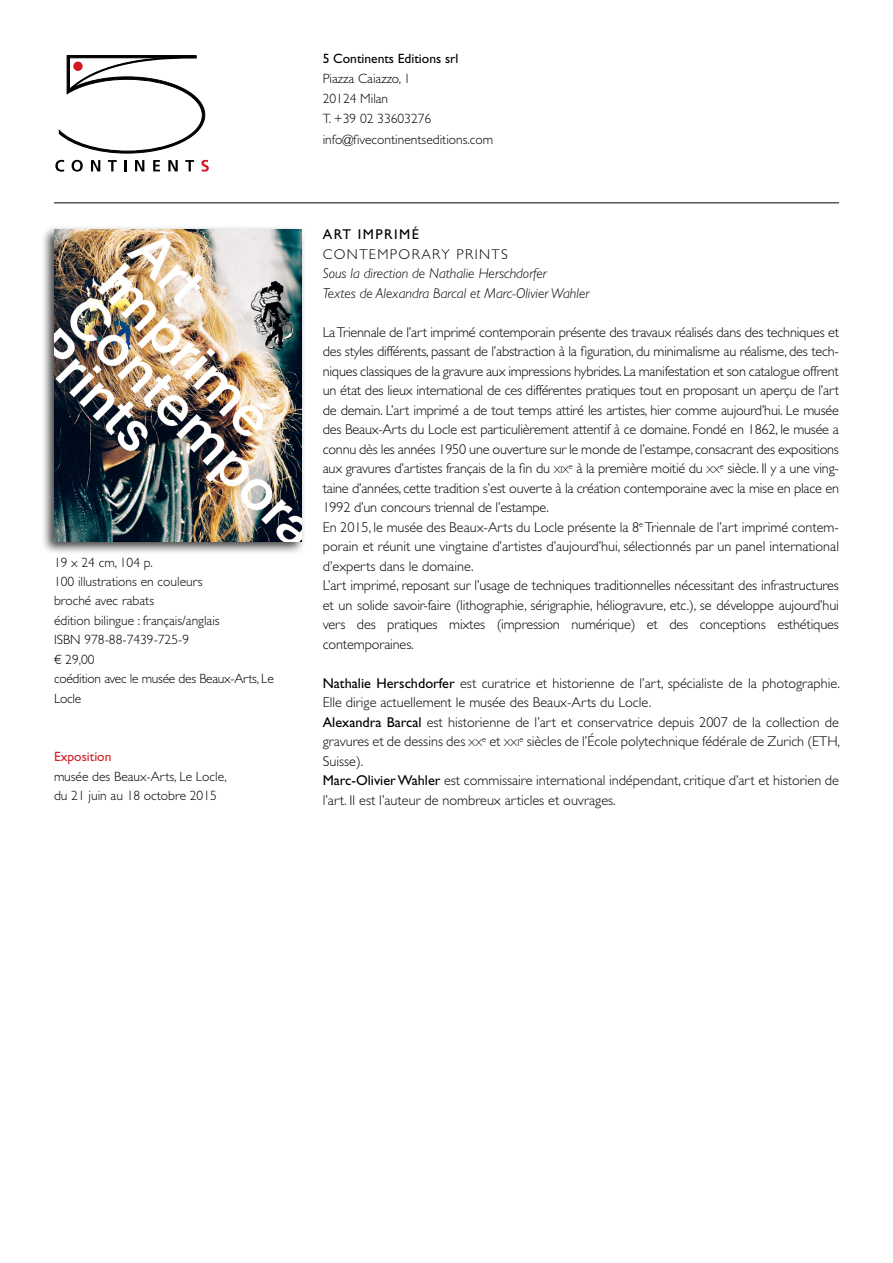
<style>
.page{position:relative;width:893px;height:1263px;background:#fff}
.page>*{position:absolute;margin:0;border:0;box-sizing:border-box;transform-origin:0 0}
.t1{font:300 14.25px/19.5px "Gill Sans Std";letter-spacing:-.01em;color:#000}
.t2{font:italic 300 14.25px/19.5px "Gill Sans Std";color:#000}
.t3{font:300 14.25px "Gill Sans Std";letter-spacing:.1em;color:#000}
.t4{font:14.25px "Gill Sans Std";letter-spacing:.1em;color:#000}
.t5{font:300 13.5px/19.5px "Gill Sans Std";color:#000}
.t6{font:13.5px "Gill Sans Std";color:#000}
.t7{font:13.5px "Gill Sans Std";color:#d2232a}
.t8{font:300 10.05px "Gill Sans Std";color:#000}
.s1{font-size:10.05px}
.s2{font-weight:400}
.s3{font-size:14.25px}
</style>
<div class="page">
<hr style="left:54px;top:203px;width:785px;height:1px;background:#000">
<svg style="left:59px;top:55px;width:146px;height:99px"></svg>
<svg style="left:55px;top:160px;width:9px;height:12px"></svg>
<svg style="left:72px;top:160px;width:11px;height:12px"></svg>
<svg style="left:91px;top:160px;width:9px;height:11px"></svg>
<svg style="left:108px;top:160px;width:9px;height:11px"></svg>
<svg style="left:124px;top:160px;width:3px;height:11px"></svg>
<svg style="left:135px;top:160px;width:9px;height:11px"></svg>
<svg style="left:153px;top:160px;width:7px;height:11px"></svg>
<svg style="left:168px;top:160px;width:10px;height:11px"></svg>
<svg style="left:185px;top:160px;width:9px;height:11px"></svg>
<svg style="left:201px;top:160px;width:8px;height:12px"></svg>
<div style="left:73px;top:62px;width:10px;height:9px;background:#d31820;border-radius:50%"></div>
<div style="left:40px;top:225px;width:266px;height:330px;background:#000;opacity:.75"></div>
<img style="left:54px;top:230px;width:247px;height:311px">
<p class="t5" style="left:54px;top:552px;width:221px">19 x 24 cm, 104 p.<br>100 illustrations en couleurs<br>broché avec rabats<br>édition bilingue : français/anglais<br>ISBN 978-88-7439-725-9<br>€ 29,00<br>coédition avec le musée des Beaux-Arts, Le<br>Locle</p>
<p class="t7" style="left:54px;top:749px;width:59px">Exposition</p>
<p class="t5" style="left:54px;top:767px;width:174px">musée des Beaux-Arts, Le Locle, du 21 juin au 18 octobre 2015</p>
<p class="t6" style="left:323px;top:51px;width:137px">5 Continents Editions srl</p>
<p class="t5" style="left:323px;top:69px;width:172px;line-height:20.1px">Piazza Caiazzo, 1<br>20124 Milan<br>T. +39 02 33603276 info@fivecontinentseditions.com</p>
<p class="t4" style="left:323px;top:226px;width:98px">Art imprimé</p>
<p class="t3" style="left:323px;top:246px;width:187px">Contemporary prints</p>
<p class="t2" style="left:323px;top:264px;width:268px">Sous la direction de Nathalie Herschdorfer<br>Textes de Alexandra Barcal et Marc-Olivier Wahler</p>
<p class="t1" style="left:323px;top:322px;width:518px">La Triennale de l’art imprimé contemporain présente des travaux réalisés dans des techniques et des styles différents, passant de l’abstraction à la figuration, du minimalisme au réalisme, des tech&shy;niques classiques de la gravure aux impressions hybrides. La manifestation et son catalogue offrent un état des lieux international de ces différentes pratiques tout en proposant un aperçu de l’art de demain. L’art imprimé a de tout temps attiré les artistes, hier comme aujourd’hui. Le musée des Beaux-Arts du Locle est particulièrement attentif à ce domaine. Fondé en 1862, le musée a connu dès les années 1950 une ouverture sur le monde de l’estampe, consacrant des expositions aux gravures d’artistes français de la fin du <span class="s1">XIX</span><sup>e</sup> à la première moitié du <span class="s1">XX</span><sup>e</sup> siècle. I l y a une ving&shy;taine d’années, cette tradition s’est ouverte à la création contemporaine avec la mise en place en 1992 d’un concours triennal de l’estampe.<br>En 2015, le musée des Beaux-Arts du Locle présente la 8<sup>e</sup> Triennale de l’art imprimé contem&shy;porain et réunit une vingtaine d’artistes d’aujourd’hui, sélectionnés par un panel international d’experts dans le domaine.<br>L’art imprimé, reposant sur l’usage de techniques traditionnelles nécessitant des infrastructures et un solide savoir-faire (lithographie, sérigraphie, héliogravure, etc.), se développe aujourd’hui vers des pratiques mixtes (impression numérique) et des conceptions esthétiques contemporaines.</p>
<p class="t1" style="left:323px;top:673px;width:519px"><span class="s2">Nathalie Herschdorfer</span> est curatrice et historienne de l’art, spécialiste de la photographie.<br>Elle dirige actuellement le musée des Beaux-Arts du Locle.<br><span class="s2">Alexandra Barcal</span> est historienne de l’art et conservatrice depuis 2007 de la collection de gravures et de dessins des <span class="s1">XX</span></p>
<p class="t8" style="left:482px;top:737px;width:39px"><sup>e</sup> <span class="s3">et</span> XXI</p>
<p class="t1" style="left:520px;top:732px;width:322px"><sup>e</sup> siècles de l’École polytechnique fédérale de Zurich (ETH,</p>
<p class="t1" style="left:323px;top:751px;width:518px">Suisse).<br><span class="s2">Marc-Olivier Wahler</span> est commissaire international indépendant, critique d’art et historien de l’art. Il est l’auteur de nombreux articles et ouvrages.</p>
</div>
